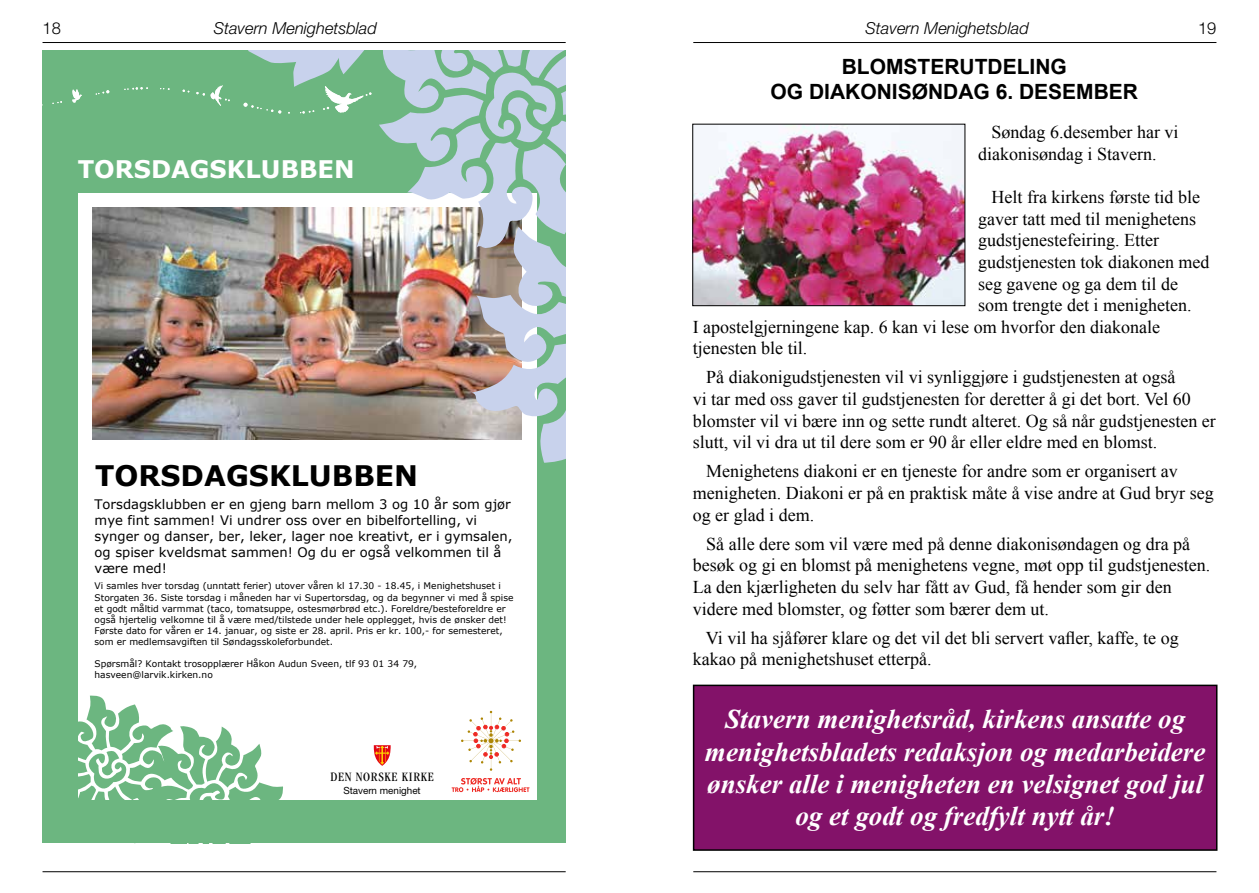
<style>
.page{position:relative;width:1259px;height:893px;background:#fff}
.page>*{position:absolute;margin:0;border:0;box-sizing:border-box;transform-origin:0 0}
.t1{font:700 28.2px "Verdana";color:#000}
.t2{font:italic 700 27px/32.4px "Times New Roman";color:#fff;text-align:center}
.t3{font:700 24.3px "Verdana";color:#fff}
.t4{font:700 21px/25.2px "Arial";color:#000;text-align:center}
.t5{font:18px/21.6px "Times New Roman";color:#000}
.t6{font:italic 300 16.5px "Helvetica Neue LT Std";color:#000}
.t7{font:300 16.5px "Helvetica Neue LT Std";color:#000}
.t8{font:13.2px/15.9px "Verdana";color:#000}
.t9{font:condensed 13.2px "ITC Garamond Std";letter-spacing:.05em;color:#000}
.t10{font:9.9px "Helvetica Neue";color:#000}
.t11{font:9.15px/11.2px "Verdana";color:#000}
.t12{font:6.9px "Helvetica Neue LT Std";letter-spacing:.02em;color:#000}
</style>
<div class="page">
<hr style="left:43px;top:42px;width:523px;height:1px;background:#000">
<hr style="left:693px;top:42px;width:523px;height:1px;background:#000">
<hr style="left:43px;top:871px;width:523px;height:1px;background:#000">
<hr style="left:693px;top:871px;width:523px;height:1px;background:#000">
<div style="left:43px;top:50px;width:523px;height:793px;background:#6cb680"></div>
<div style="left:78px;top:194px;width:458px;height:606px;background:#fff"></div>
<svg style="left:461px;top:711px;width:60px;height:60px"></svg>
<svg style="left:451px;top:778px;width:78px;height:14px"></svg>
<svg style="left:374px;top:745px;width:17px;height:21px"></svg>
<img style="left:93px;top:208px;width:103px;height:231px">
<svg style="left:124px;top:87px;width:24px;height:3px"></svg>
<svg style="left:52px;top:101px;width:10px;height:3px"></svg>
<svg style="left:96px;top:90px;width:13px;height:5px"></svg>
<svg style="left:72px;top:89px;width:10px;height:14px"></svg>
<svg style="left:78px;top:695px;width:205px;height:105px"></svg>
<img style="left:196px;top:50px;width:370px;height:413px">
<img style="left:694px;top:126px;width:269px;height:178px">
<div style="left:692px;top:124px;width:273px;height:182px;border:1px solid #000"></div>
<div style="left:693px;top:685px;width:523px;height:165px;background:#831269"></div>
<div style="left:693px;top:685px;width:524px;height:166px;border:2px solid #000"></div>
<p class="t7" style="left:43px;top:18px;width:20px">18</p>
<p class="t6" style="left:214px;top:18px;width:165px">Stavern Menighetsblad</p>
<p class="t6" style="left:865px;top:18px;width:165px">Stavern Menighetsblad</p>
<p class="t7" style="left:1198px;top:18px;width:20px">19</p>
<h3 class="t3" style="left:78px;top:152px;width:278px">TORSDAGSKLUBBEN</h3>
<h1 class="t1" style="left:95px;top:456px;width:324px">TORSDAGSKLUBBEN</h1>
<p class="t8" style="left:95px;top:496px;width:419px">Torsdagsklubben er en gjeng barn mellom 3 og 10 år som gjør mye fint sammen! Vi undrer oss over en bibelfortelling, vi synger og danser, ber, leker, lager noe kreativt, er i gymsalen, og spiser kveldsmat sammen! Og du er også velkommen til å være med!</p>
<p class="t11" style="left:95px;top:580px;width:420px">Vi samles hver torsdag (unntatt ferier) utover våren kl 17.30 - 18.45, i Menighetshuset i Storgaten 36. Siste torsdag i måneden har vi Supertorsdag, og da begynner vi med å spise et godt måltid varmmat (taco, tomatsuppe, ostesmørbrød etc.). Foreldre/besteforeldre er også hjertelig velkomne til å være med/tilstede under hele opplegget, hvis de ønsker det!<br>Første dato for våren er 14. januar, og siste er 28. april. Pris er kr. 100,- for semesteret, som er medlemsavgiften til Søndagsskoleforbundet.</p>
<p class="t11" style="left:95px;top:658px;width:324px">Spørsmål? Kontakt trosopplærer Håkon Audun Sveen, tlf 93 01 34 79, hasveen@larvik.kirken.no</p>
<p class="t9" style="left:330px;top:769px;width:105px">DEN NORSKE KIRKE</p>
<p class="t12" style="left:325px;top:784px;width:115px">Det aktuelle menighetsråd/fellesråd</p>
<p class="t10" style="left:343px;top:785px;width:79px">Stavern menighet</p>
<p class="t4" style="left:770px;top:54px;width:369px">BLOMSTERUTDELING<br>OG DIAKONISØNDAG 6. DESEMBER</p>
<p class="t5" style="left:978px;top:121px;width:202px;text-indent:14px">Søndag 6.desember har vi diakonisøndag i Stavern.</p>
<p class="t5" style="left:991px;top:186px;width:210px">Helt fra kirkens første tid ble</p>
<p class="t5" style="left:978px;top:208px;width:219px">gaver tatt med til menighetens</p>
<p class="t5" style="left:978px;top:229px;width:182px">gudstjenestefeiring. Etter</p>
<p class="t5" style="left:978px;top:251px;width:233px">gudstjenesten tok diakonen med</p>
<p class="t5" style="left:978px;top:272px;width:201px">seg gavene og ga dem til de</p>
<p class="t5" style="left:978px;top:294px;width:215px">som trengte det i menigheten.</p>
<p class="t5" style="left:693px;top:316px;width:469px">I apostelgjerningene kap. 6 kan vi lese om hvorfor den diakonale</p>
<p class="t5" style="left:693px;top:337px;width:116px">tjenesten ble til.</p>
<p class="t5" style="left:693px;top:366px;width:524px;text-indent:14px">På diakonigudstjenesten vil vi synliggjøre i gudstjenesten at også<br>vi tar med oss gaver til gudstjenesten for deretter å gi det bort. Vel 60 blomster vil vi bære inn og sette rundt alteret. Og så når gudstjenesten er slutt, vil vi dra ut til dere som er 90 år eller eldre med en blomst.</p>
<p class="t5" style="left:693px;top:460px;width:522px;text-indent:14px">Menighetens diakoni er en tjeneste for andre som er organisert av menigheten. Diakoni er på en praktisk måte å vise andre at Gud bryr seg og er glad i dem.</p>
<p class="t5" style="left:693px;top:533px;width:519px;text-indent:14px">Så alle dere som vil være med på denne diakonisøndagen og dra på besøk og gi en blomst på menighetens vegne, møt opp til gudstjenesten.<br>La den kjærligheten du selv har fått av Gud, få hender som gir den videre med blomster, og føtter som bærer dem ut.</p>
<p class="t5" style="left:693px;top:626px;width:487px;text-indent:13px">Vi vil ha sjåfører klare og det vil det bli servert vafler, kaffe, te og kakao på menighetshuset etterpå.</p>
<h2 class="t2" style="left:705px;top:702px;width:502px">Stavern menighetsråd, kirkens ansatte og menighetsbladets redaksjon og medarbeidere ønsker alle i menigheten en velsignet god jul og et godt og fredfylt nytt år!</h2>
</div>
